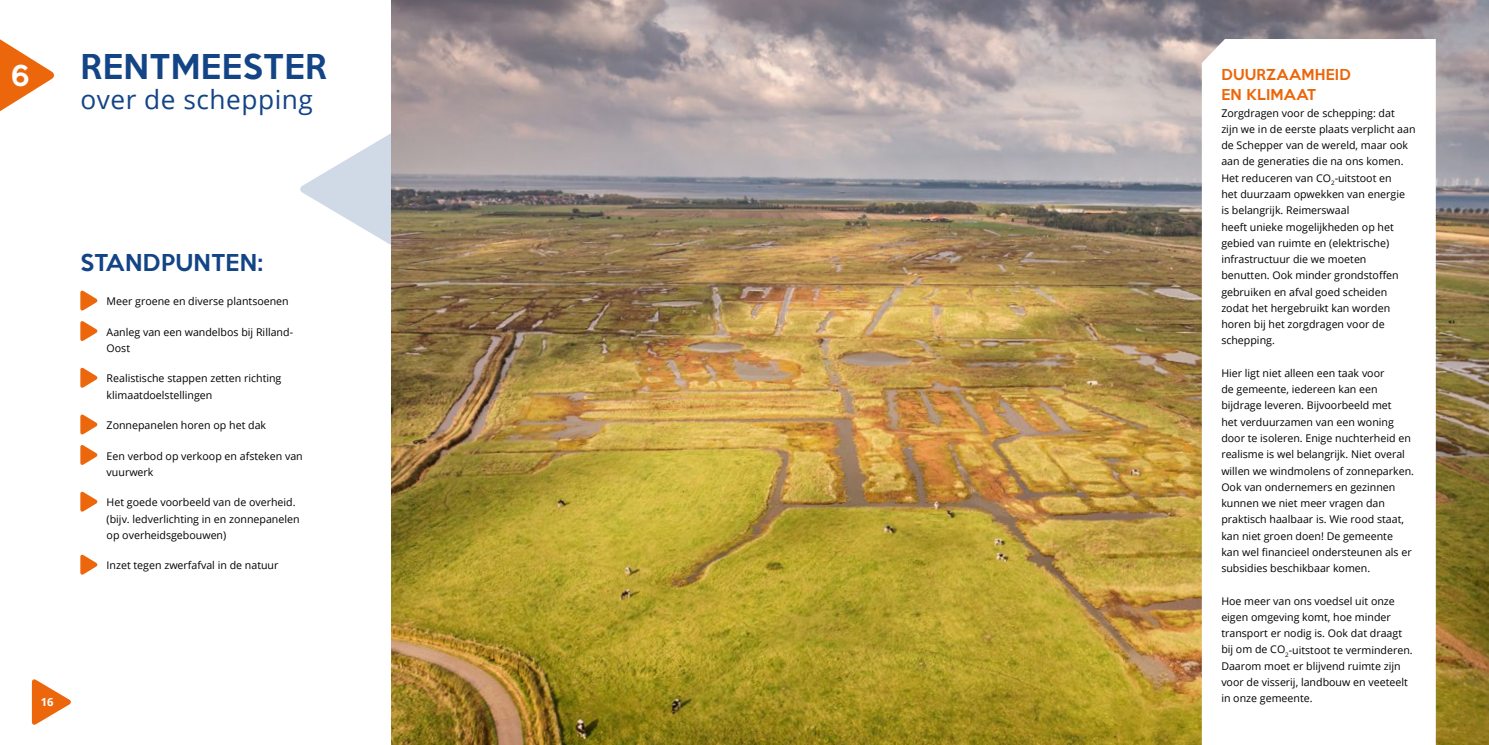
<style>
.page{position:relative;width:1489px;height:745px;background:#fff}
.page>*{position:absolute;margin:0;border:0;box-sizing:border-box;transform-origin:0 0}
.t1{font:500 31.25px "Keep Calm";letter-spacing:.02em;color:#134486}
.t2{font:26.25px "Open Sans";letter-spacing:.02em;color:#134486}
.t3{font:500 26.25px "Keep Calm";color:#fff}
.t4{font:500 21.25px "Keep Calm";letter-spacing:.02em;color:#134486}
.t5{font:500 13.75px/20px "Keep Calm";letter-spacing:.02em;color:#ec660b}
.t6{font:700 11.12px "Open Sans";color:#fff}
.t7{font:10.62px/16.2px "Open Sans";color:#000}
</style>
<div class="page">
<svg style="left:0;top:39px;width:54px;height:73px"></svg>
<svg style="left:80px;top:290px;width:18px;height:21px"></svg>
<svg style="left:80px;top:321px;width:18px;height:20px"></svg>
<svg style="left:80px;top:367px;width:18px;height:21px"></svg>
<svg style="left:80px;top:414px;width:18px;height:21px"></svg>
<svg style="left:80px;top:445px;width:18px;height:20px"></svg>
<svg style="left:80px;top:491px;width:18px;height:21px"></svg>
<svg style="left:80px;top:554px;width:18px;height:21px"></svg>
<svg style="left:300px;top:0;width:92px;height:424px"></svg>
<svg style="left:32px;top:679px;width:39px;height:46px"></svg>
<img style="left:392px;top:0;width:1096px;height:744px">
<svg style="left:1201px;top:39px;width:234px;height:705px"></svg>
<h2 class="t3" style="left:11px;top:53px;width:21px">6</h2>
<h1 class="t1" style="left:80px;top:40px;width:248px">RENTMEESTER</h1>
<h2 class="t2" style="left:80px;top:82px;width:234px">over de schepping</h2>
<h3 class="t4" style="left:80px;top:244px;width:184px">STANDPUNTEN:</h3>
<p class="t7" style="left:107px;top:293px;width:184px">Meer groene en diverse plantsoenen</p>
<p class="t7" style="left:107px;top:323px;width:188px">Aanleg van een wandelbos bij Rilland-<br>Oost</p>
<p class="t7" style="left:107px;top:370px;width:176px">Realistische stappen zetten richting klimaatdoelstellingen</p>
<p class="t7" style="left:107px;top:416px;width:161px">Zonnepanelen horen op het dak</p>
<p class="t7" style="left:107px;top:447px;width:198px">Een verbod op verkoop en afsteken van vuurwerk</p>
<p class="t7" style="left:107px;top:493px;width:194px">Het goede voorbeeld van de overheid. (bijv. ledverlichting in en zonnepanelen op overheidsgebouwen)</p>
<p class="t7" style="left:107px;top:556px;width:173px">Inzet tegen zwerfafval in de natuur</p>
<p class="t6" style="left:41px;top:694px;width:14px">16</p>
<p class="t5" style="left:1221px;top:64px;width:131px">DUURZAAMHEID<br>EN KLIMAAT</p>
<p class="t7" style="left:1221px;top:104px;width:196px">Zorgdragen voor de schepping: dat<br>zijn we in de eerste plaats verplicht aan de Schepper van de wereld, maar ook aan de generaties die na ons komen.<br>Het reduceren van CO<sub>2</sub>-uitstoot en<br>het duurzaam opwekken van energie<br>is belangrijk. Reimerswaal<br>heeft unieke mogelijkheden op het gebied van ruimte en (elektrische) infrastructuur die we moeten benutten. Ook minder grondstoffen gebruiken en afval goed scheiden zodat het hergebruikt kan worden horen bij het zorgdragen voor de schepping.</p>
<p class="t7" style="left:1221px;top:364px;width:194px">Hier ligt niet alleen een taak voor<br>de gemeente, iedereen kan een bijdrage leveren. Bijvoorbeeld met<br>het verduurzamen van een woning door te isoleren. Enige nuchterheid en realisme is wel belangrijk. Niet overal willen we windmolens of zonneparken.<br>Ook van ondernemers en gezinnen kunnen we niet meer vragen dan praktisch haalbaar is. Wie rood staat, kan niet groen doen! De gemeente<br>kan wel financieel ondersteunen als er subsidies beschikbaar komen.</p>
<p class="t7" style="left:1221px;top:592px;width:193px">Hoe meer van ons voedsel uit onze eigen omgeving komt, hoe minder transport er nodig is. Ook dat draagt bij om de CO<sub>2</sub>-uitstoot te verminderen.<br>Daarom moet er blijvend ruimte zijn voor de visserij, landbouw en veeteelt in onze gemeente.</p>
</div>
